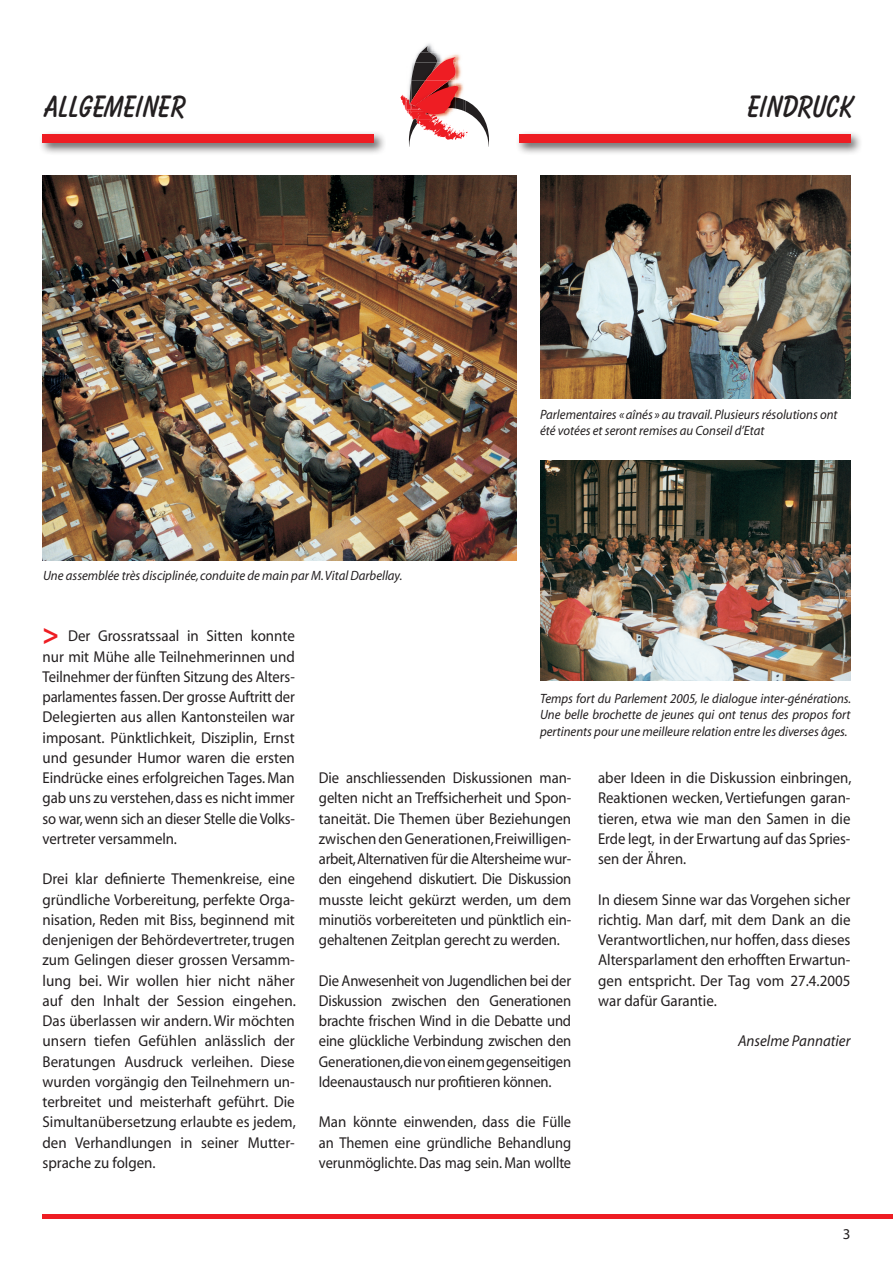
<style>
.page{position:relative;width:893px;height:1263px;background:#fff}
.page>*{position:absolute;margin:0;border:0;box-sizing:border-box;transform-origin:0 0}
.t1{font:700 27px "Balloon";color:#231f20}
.Texte_général_allema{font:15.75px/20.2px "Myriad";color:#231f20;text-align:justify;scale:.95 1}
.Texte_général_allema-2{font:15.75px/20.2px "Myriad";color:#231f20;text-align:justify;scale:.93 1}
.Texte_général_allema-3{font:15.75px/20.2px "Myriad";color:#231f20;scale:.94 1}
.Texte_général_allema-4{font:italic 15.75px "Myriad";color:#231f20;scale:.95 1}
.t2{font:15px "Myriad";color:#231f20}
.texte_général_frança{font:italic 13.5px/16.5px "Myriad";color:#231f20;text-align:justify;scale:.95 1}
.s1{font-weight:700;font-size:30px;color:#ee1d23}
</style>
<div class="page">
<hr style="left:43px;top:1215px;width:850px;height:4px;background:#ee1d23">
<svg style="left:400px;top:43px;width:89px;height:104px"></svg>
<div style="left:39px;top:131px;width:347px;height:24px;background:#231f20;opacity:.75"></div>
<div style="left:43px;top:135px;width:331px;height:8px;background:#ee1d23"></div>
<div style="left:515px;top:131px;width:348px;height:24px;background:#231f20;opacity:.75"></div>
<div style="left:519px;top:135px;width:331px;height:8px;background:#ee1d23"></div>
<img style="left:540px;top:176px;width:310px;height:222px">
<img style="left:43px;top:176px;width:473px;height:384px">
<img style="left:540px;top:461px;width:310px;height:219px">
<p class="t1" style="left:43px;top:90px;width:142px">ALLGEMEINER</p>
<p class="t1" style="left:745px;top:90px;width:107px">EINDRUCK</p>
<p class="texte_général_frança" style="left:43px;top:568px;width:380px">Une assemblée très disciplinée, conduite de main par M. Vital Darbellay.</p>
<p class="texte_général_frança" style="left:540px;top:407px;width:315px">Parlementaires «aînés » au travail. Plusieurs résolutions ont</p>
<p class="texte_général_frança" style="left:540px;top:423px;width:238px">été votées et seront remises au Conseil d’Etat</p>
<p class="Texte_général_allema" style="left:43px;top:627px;width:267px"><span class="s1">&gt;</span> Der Grossratssaal in Sitten konnte nur mit Mühe alle Teilnehmerinnen und Teilnehmer der fünften Sitzung des Alters&shy;parlamentes fassen. Der grosse Auftritt der Delegierten aus allen Kantonsteilen war imposant. Pünktlichkeit, Disziplin, Ernst und gesunder Humor waren die ersten Eindrücke eines erfolgreichen Tages. Man gab uns zu verstehen, dass es nicht immer so war, wenn sich an dieser Stelle die Volks&shy;vertreter versammeln.</p>
<p class="Texte_général_allema" style="left:43px;top:870px;width:268px;text-align:left">Drei klar definierte Themenkreise, eine gründliche Vorbereitung, perfekte Orga&shy;nisation, Reden mit Biss, beginnend mit denjenigen der Behördevertreter, trugen zum Gelingen dieser grossen Versamm&shy;lung bei. Wir wollen hier nicht näher auf den Inhalt der Session eingehen.<br>Das überlassen wir andern. Wir möchten unsern tiefen Gefühlen anlässlich der Beratungen Ausdruck verleihen. Diese wurden vorgängig den Teilnehmern un&shy;terbreitet und meisterhaft geführt. Die Simultanübersetzung erlaubte es jedem, den Verhandlungen in seiner Mutter&shy;sprache zu folgen.</p>
<p class="texte_général_frança" style="left:540px;top:690px;width:329px">Temps fort du Parlement 2005, le dialogue inter-générations.<br>Une belle brochette de jeunes qui ont tenus des propos fort pertinents pour une meilleure relation entre les diverses âges.</p>
<p class="Texte_général_allema-2" style="left:319px;top:768px;width:273px">Die anschliessenden Diskussionen man&shy;gelten nicht an Treffsicherheit und Spon&shy;taneität. Die Themen über Beziehungen zwischen den Generationen, Freiwilligen&shy;arbeit, Alternativen für die Altersheime wur&shy;den eingehend diskutiert. Die Diskussion musste leicht gekürzt werden, um dem minutiös vorbereiteten und pünktlich ein&shy;gehaltenen Zeitplan gerecht zu werden.</p>
<p class="Texte_général_allema-2" style="left:319px;top:971px;width:273px">Die Anwesenheit von Jugendlichen bei der Diskussion zwischen den Generationen brachte frischen Wind in die Debatte und eine glückliche Verbindung zwischen den Generationen,die von einem gegenseitigen Ideenaustausch nur profitieren können.</p>
<p class="Texte_général_allema" style="left:319px;top:1113px;width:267px">Man könnte einwenden, dass die Fülle an Themen eine gründliche Behandlung verunmöglichte. Das mag sein. Man wollte</p>
<p class="Texte_général_allema-3" style="left:598px;top:768px;width:271px">aber Ideen in die Diskussion einbringen, Reaktionen wecken, Vertiefungen garan&shy;tieren, etwa wie man den Samen in die Erde legt, in der Erwartung auf das Spries&shy;sen der Ähren.</p>
<p class="Texte_général_allema" style="left:598px;top:890px;width:267px">In diesem Sinne war das Vorgehen sicher richtig. Man darf, mit dem Dank an die Verantwortlichen, nur hoffen, dass dieses Altersparlament den erhofften Erwartun&shy;gen entspricht. Der Tag vom 27.4.2005 war dafür Garantie.</p>
<p class="Texte_général_allema-4" style="left:738px;top:1033px;width:120px">Anselme Pannatier</p>
<p class="t2" style="left:843px;top:1226px;width:9px">3</p>
</div>
